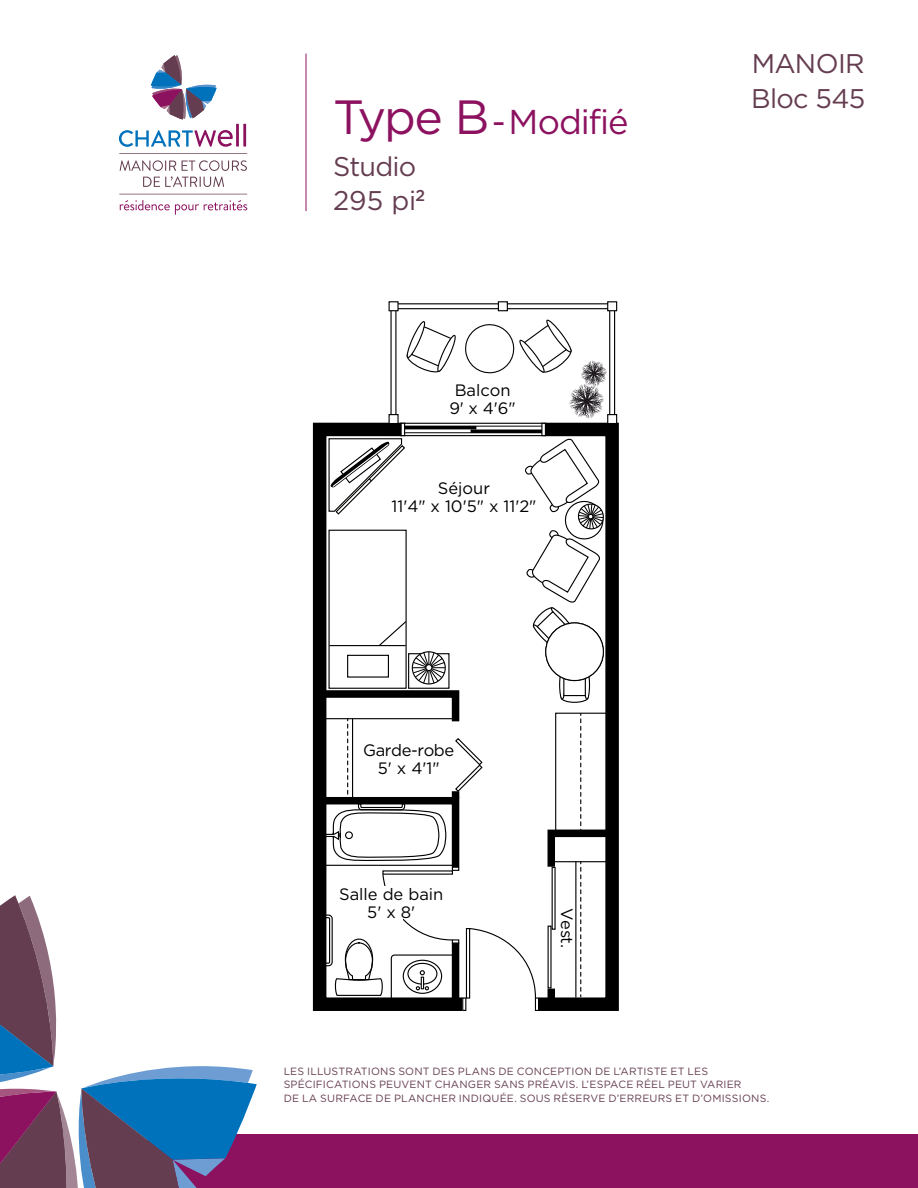
<style>
.page{position:relative;width:918px;height:1188px;background:#fff}
.page>*{position:absolute;margin:0;border:0;box-sizing:border-box;transform-origin:0 0}
.t1{font:34.5px "Gotham HTF";letter-spacing:-.03em;color:#8c1260}
.t2{font:27px/34.5px "Gotham HTF";letter-spacing:-.025em;color:#653d51}
.t3{font:16.5px/18px "Gotham HTF";color:#000;text-align:center}
.t4{font:16.5px/18px "Gotham HTF";letter-spacing:-.025em;color:#000;text-align:center}
.t5{font:10.5px/13.5px "Gotham HTF";letter-spacing:.015em;color:#653d51}
.s1{font-size:48px}
</style>
<div class="page">
<svg style="left:312px;top:422px;width:155px;height:589px;background:#373737"></svg>
<div style="left:607px;top:301px;width:10px;height:10px;border:1px solid #000"></div>
<div style="left:389px;top:301px;width:10px;height:10px;border:1px solid #000"></div>
<div style="left:498px;top:301px;width:10px;height:10px;border:1px solid #000"></div>
<div style="left:535px;top:997px;width:4px;height:14px;border:1px solid #000"></div>
<div style="left:462px;top:997px;width:4px;height:14px;border:1px solid #000"></div>
<svg style="left:316px;top:303px;width:302px;height:707px"></svg>
<div style="left:147px;top:1134px;width:771px;height:54px;background:#8c1260"></div>
<svg style="left:0;top:895px;width:257px;height:293px"></svg>
<hr style="left:306px;top:54px;width:1px;height:157px;background:#8c1260">
<svg style="left:119px;top:130px;width:114px;height:17px"></svg>
<hr style="left:236px;top:124px;width:3px;height:23px;background:#8c1260">
<hr style="left:243px;top:124px;width:3px;height:23px;background:#8c1260">
<svg style="left:151px;top:55px;width:66px;height:65px"></svg>
<svg style="left:120px;top:160px;width:127px;height:27px"></svg>
<svg style="left:119px;top:153px;width:128px;height:1px"></svg>
<svg style="left:119px;top:194px;width:128px;height:21px"></svg>
<h1 class="t1" style="left:333px;top:103px;width:297px"><span class="s1">Type B</span> - Modifié</h1>
<h2 class="t2" style="left:333px;top:148px;width:94px">Studio<br>295 pi<sup>2</sup></h2>
<p class="t3" style="left:450px;top:381px;width:68px">Balcon<br>9' x 4'6"</p>
<p class="t3" style="left:392px;top:479px;width:147px">Séjour<br>11'4" x 10'5" x 11'2"</p>
<p class="t4" style="left:363px;top:740px;width:92px">Garde-robe<br>5' x 4'1"</p>
<p class="t3" style="left:339px;top:885px;width:106px">Salle de bain<br>5' x 8'</p>
<p class="t3" style="left:576px;top:908px;width:41px;rotate:90deg">Vest.</p>
<h3 class="t2" style="left:752px;top:45px;width:115px">MANOIR</h3>
<p class="t2" style="left:751px;top:81px;width:115px">Bloc 545</p>
<p class="t5" style="left:284px;top:1064px;width:487px">LES ILLUSTRATIONS SONT DES PLANS DE CONCEPTION DE L’ARTISTE ET LES<br>SPÉCIFICATIONS PEUVENT CHANGER SANS PRÉAVIS. L’ESPACE RÉEL PEUT VARIER<br>DE LA SURFACE DE PLANCHER INDIQUÉE. SOUS RÉSERVE D’ERREURS ET D’OMISSIONS.</p>
</div>
